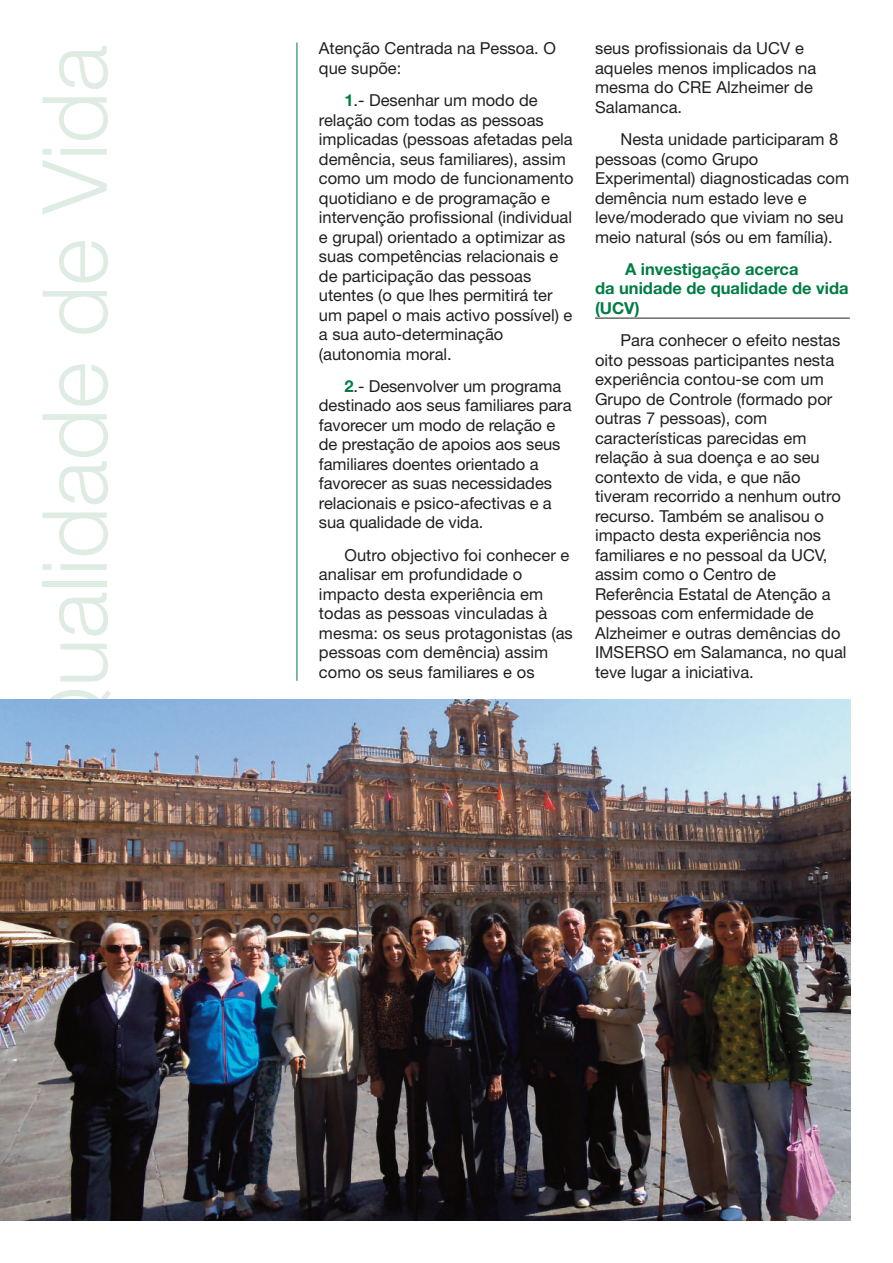
<style>
.page{position:relative;width:893px;height:1263px;background:#fff}
.page>*{position:absolute;margin:0;border:0;box-sizing:border-box;transform-origin:0 0}
.t1{font:300 90px "Helvetica Neue";color:#dfece3}
.t2{font:16.5px/19.5px "Helvetica Neue";color:#231f20}
.t3{font:700 16.5px/19.5px "Helvetica Neue";color:#007d43}
.s1{font-weight:700;color:#007d43}
</style>
<div class="page">
<hr style="left:595px;top:318px;width:255px;height:1px;background:#231f20">
<img style="left:0;top:699px;width:850px;height:521px">
<hr style="left:297px;top:43px;width:1px;height:638px;background:#007d43">
<h1 class="t1" style="left:43px;top:1225px;width:1181px;rotate:-90deg">Unidade de Qualidade de Vida</h1>
<p class="t2" style="left:319px;top:40px;width:238px">Atenção Centrada na Pessoa. O que supõe:</p>
<p class="t2" style="left:319px;top:92px;width:256px;text-indent:26px"><span class="s1">1</span>.- Desenhar um modo de relação com todas as pessoas implicadas (pessoas afetadas pela demência, seus familiares), assim como um modo de funcionamento quotidiano e de programação e intervenção profissional (individual e grupal) orientado a optimizar as suas competências relacionais e de participação das pessoas utentes (o que lhes permitirá ter um papel o mais activo possível) e a sua auto-determinação (autonomia moral.</p>
<p class="t2" style="left:319px;top:378px;width:254px;text-indent:26px"><span class="s1">2</span>.- Desenvolver um programa destinado aos seus familiares para favorecer um modo de relação e de prestação de apoios aos seus familiares doentes orientado a favorecer as suas necessidades relacionais e psico-afectivas e a sua qualidade de vida.</p>
<p class="t2" style="left:319px;top:547px;width:255px;text-indent:26px">Outro objectivo foi conhecer e analisar em profundidade o impacto desta experiência em todas as pessoas vinculadas à mesma: os seus protagonistas (as pessoas com demência) assim como os seus familiares e os</p>
<p class="t2" style="left:595px;top:40px;width:223px">seus profissionais da UCV e aqueles menos implicados na mesma do CRE Alzheimer de<br>Salamanca.</p>
<p class="t2" style="left:595px;top:131px;width:256px;text-indent:26px">Nesta unidade participaram 8 pessoas (como Grupo<br>Experimental) diagnosticadas com demência num estado leve e leve/moderado que viviam no seu meio natural (sós ou em família).</p>
<p class="t3" style="left:595px;top:261px;width:255px;text-indent:30px">A investigação acerca<br>da unidade de qualidade de vida (UCV)</p>
<p class="t2" style="left:595px;top:332px;width:253px;text-indent:26px">Para conhecer o efeito nestas oito pessoas participantes nesta experiência contou-se com um<br>Grupo de Controle (formado por outras 7 pessoas), com características parecidas em relação à sua doença e ao seu contexto de vida, e que não tiveram recorrido a nenhum outro recurso. Também se analisou o impacto desta experiência nos familiares e no pessoal da UCV, assim como o Centro de<br>Referência Estatal de Atenção a pessoas com enfermidade de<br>Alzheimer e outras demências do<br>IMSERSO em Salamanca, no qual teve lugar a iniciativa.</p>
</div>
